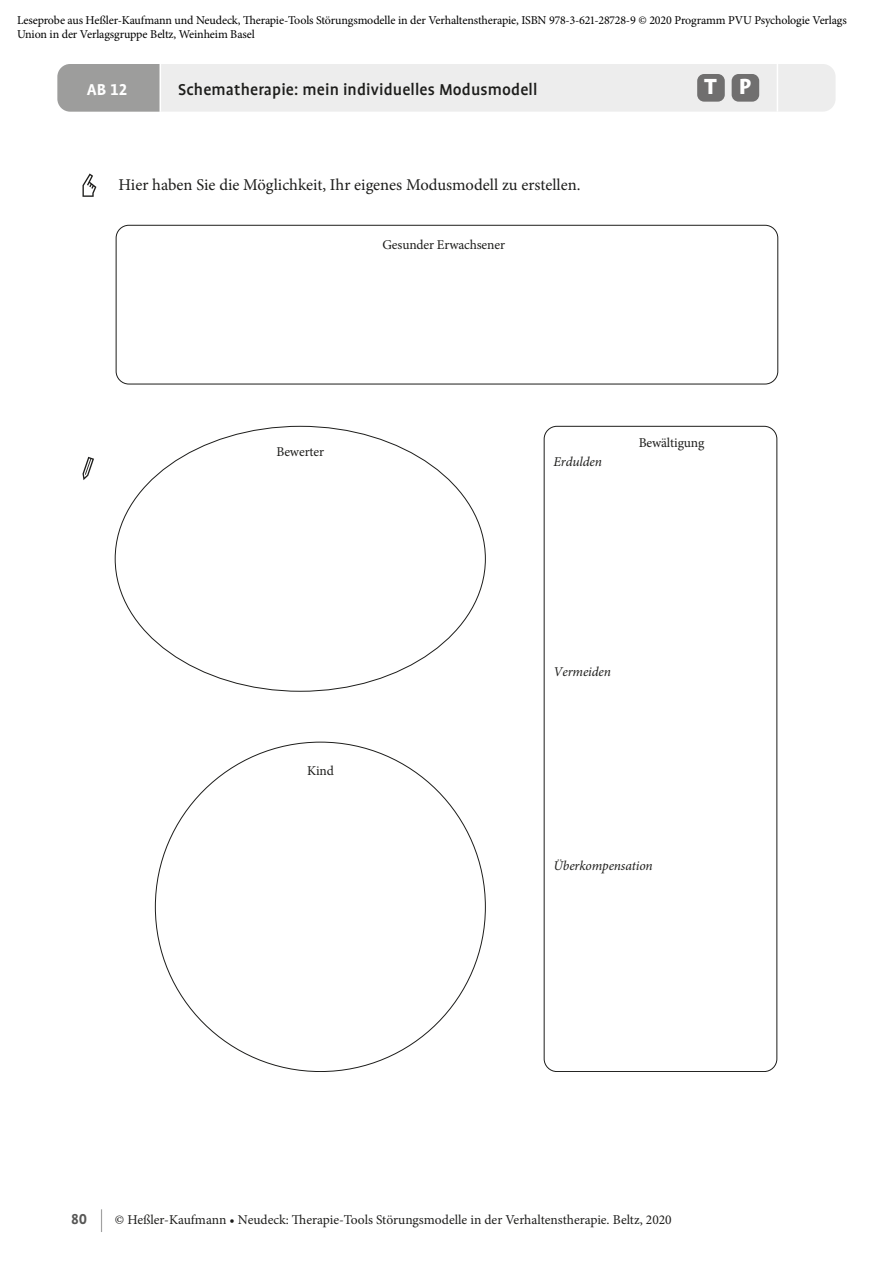
<style>
.page{position:relative;width:893px;height:1263px;background:#fff}
.page>*{position:absolute;margin:0;border:0;box-sizing:border-box;transform-origin:0 0}
.t1{font:700 29.55px "Profile OT";color:#fff}
.t2{font:500 18px "Profile OT";letter-spacing:.005em;color:#1d1d1b}
.t3{font:700 18px "Profile OT";color:#fff}
.t4{font:16.5px "Minion Pro";color:#1d1d1b}
.t5{font:13.5px "Minion Pro";letter-spacing:-.01em;color:#1d1d1b}
.t6{font:italic 13.5px "Minion Pro";letter-spacing:-.01em;color:#1d1d1b}
.t7{font:12px/14.4px "Minion Pro";letter-spacing:-.01em;color:#000}
.s1{font-family:"Profile OT";font-weight:700;font-size:16.5px;color:#575756}
.s2{font-family:"Profile OT";font-weight:700;font-size:24.6px}
</style>
<div class="page">
<div style="left:57px;top:64px;width:779px;height:48px;background:#ededed;border-radius:13px"></div>
<hr style="left:777px;top:64px;width:1px;height:48px;background:#fff">
<hr style="left:160px;top:64px;width:1px;height:48px;background:#fff">
<div style="left:57px;top:64px;width:102px;height:48px;background:#9d9d9c"></div>
<div style="left:697px;top:74px;width:28px;height:28px;background:#706f6f;border-radius:7px"></div>
<div style="left:732px;top:74px;width:27px;height:28px;background:#706f6f;border-radius:7px"></div>
<svg style="left:115px;top:225px;width:663px;height:847px"></svg>
<svg style="left:82px;top:173px;width:14px;height:24px"></svg>
<svg style="left:82px;top:457px;width:12px;height:23px"></svg>
<p class="t7" style="left:17px;top:13px;width:831px">Leseprobe aus Heßler-Kaufmann und Neudeck, Therapie-Tools Störungsmodelle in der Verhaltenstherapie, ISBN 978-3-621-28728-9 © 2020 Programm PVU Psychologie Verlags<br>Union in der Verlagsgruppe Beltz, Weinheim Basel</p>
<p class="t3" style="left:87px;top:80px;width:42px">AB 12</p>
<p class="t2" style="left:178px;top:80px;width:361px">Schematherapie: mein individuelles Modusmodell</p>
<p class="t1" style="left:704px;top:69px;width:49px">T P</p>
<p class="t4" style="left:119px;top:173px;width:463px">Hier haben Sie die Möglichkeit, Ihr eigenes Modusmodell zu erstellen.</p>
<p class="t5" style="left:382px;top:235px;width:124px">Gesunder Erwachsener</p>
<p class="t5" style="left:277px;top:443px;width:49px">Bewerter</p>
<p class="t6" style="left:554px;top:452px;width:50px">Erdulden</p>
<p class="t5" style="left:639px;top:434px;width:67px">Bewältigung</p>
<p class="t5" style="left:307px;top:761px;width:28px">Kind</p>
<p class="t6" style="left:554px;top:663px;width:59px">Vermeiden</p>
<p class="t6" style="left:554px;top:856px;width:101px">Überkompensation</p>
<p class="t5" style="left:71px;top:1210px;width:602px"><span class="s1">80</span> <span class="s2">|</span> © Heßler-Kaufmann • Neudeck: Therapie-Tools Störungsmodelle in der Verhaltenstherapie. Beltz, 2020</p>
</div>
